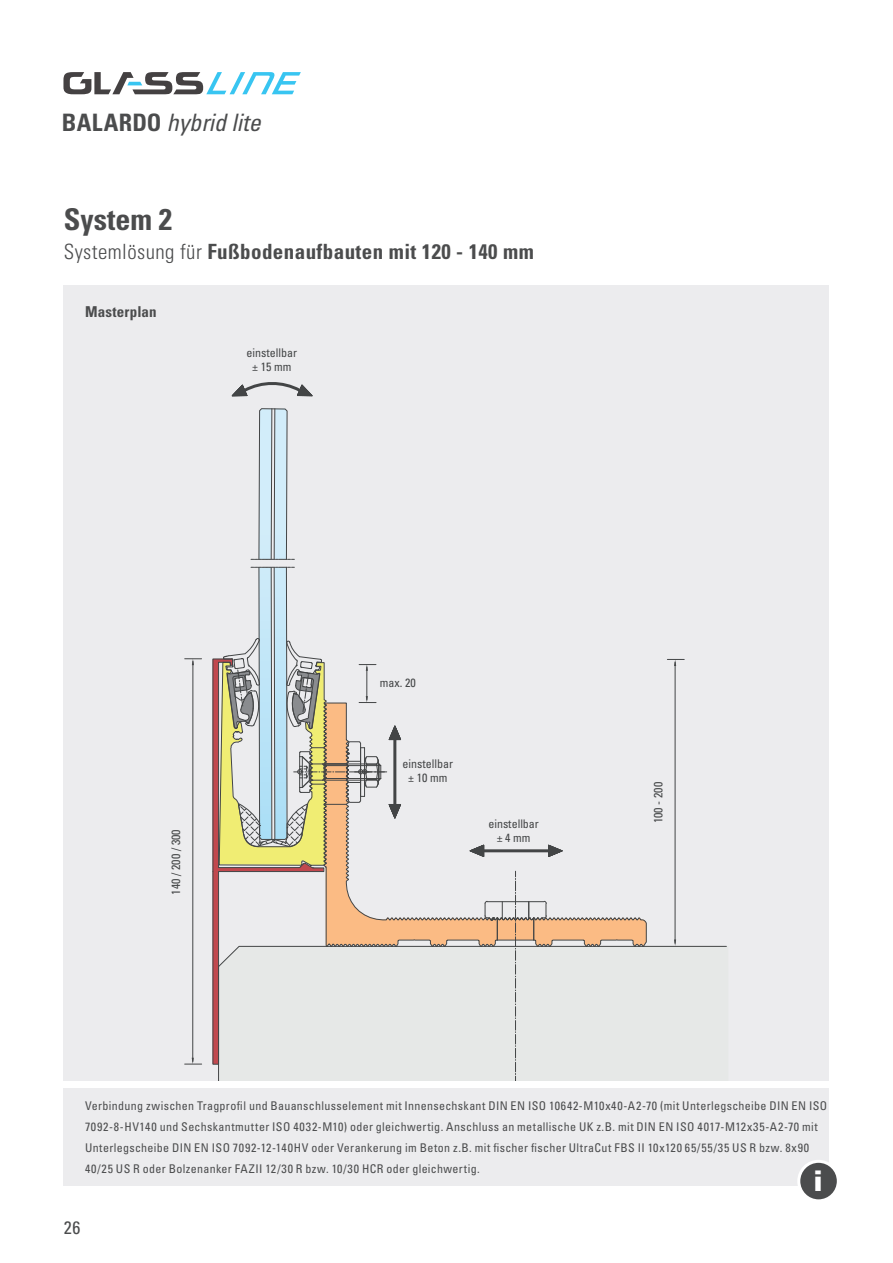
<style>
.page{position:relative;width:893px;height:1263px;background:#fff}
.page>*{position:absolute;margin:0;border:0;box-sizing:border-box;transform-origin:0 0}
.t1{font:700 condensed 30px "Univers LT Std";color:#4b4c4d}
.t2{font:900 28.5px "Univers LT Std";color:#fff}
.t3{font:italic condensed 24px "Univers LT Std";color:#4b4c4d}
.t4{font:700 condensed 21px "Univers LT Std";letter-spacing:.02em;color:#4b4c4d}
.t5{font:condensed 18px "Univers LT Std";color:#4b4c4d}
.t6{font:700 condensed 15px "Univers LT Std";letter-spacing:.01em;color:#4b4c4d}
.t7{font:condensed 12px/21px "Univers LT Std";letter-spacing:.03em;color:#4b4c4d}
.t8{font:condensed 12px/14.4px "Univers LT Std";color:#434546;text-align:center}
.t9{font:condensed 11.85px/14.2px "Univers LT Std";color:#434546;text-align:center}
.s1{font-weight:700;font-style:normal}
.s2{font-weight:300}
</style>
<div class="page">
<svg style="left:63px;top:72px;width:238px;height:22px"></svg>
<div style="left:64px;top:285px;width:765px;height:795px;background:#ececee"></div>
<svg style="left:563px;top:917px;width:84px;height:30px;background:#e0b38c"></svg>
<svg style="left:251px;top:408px;width:43px;height:152px"></svg>
<hr style="left:192px;top:661px;width:1px;height:400px;background:#434546">
<svg style="left:185px;top:1058px;width:17px;height:7px"></svg>
<svg style="left:185px;top:658px;width:17px;height:7px"></svg>
<svg style="left:232px;top:382px;width:81px;height:14px"></svg>
<hr style="left:675px;top:662px;width:1px;height:281px;background:#434546">
<svg style="left:674px;top:939px;width:2px;height:7px"></svg>
<svg style="left:667px;top:659px;width:17px;height:7px"></svg>
<svg style="left:213px;top:567px;width:350px;height:513px"></svg>
<div style="left:64px;top:1088px;width:765px;height:97px;background:#ececee"></div>
<div style="left:799px;top:1161px;width:39px;height:40px;background:#4b4c4d;border-radius:50%"></div>
<div style="left:797px;top:1160px;width:43px;height:42px;border:3px solid #fff;border-radius:50%"></div>
<h3 class="t3" style="left:62px;top:107px;width:200px"><span class="s1">BALARDO</span> hybrid lite</h3>
<h1 class="t1" style="left:64px;top:201px;width:110px">System 2</h1>
<h3 class="t4" style="left:64px;top:239px;width:472px"><span class="s2">Systemlösung für</span> Fußbodenaufbauten mit 120 - 140 mm</h3>
<p class="t6" style="left:85px;top:302px;width:73px">Masterplan</p>
<p class="t8" style="left:247px;top:345px;width:52px">einstellbar ± 15 mm</p>
<p class="t8" style="left:168px;top:894px;width:67px;rotate:-90deg">140 / 200 / 300</p>
<p class="t8" style="left:380px;top:675px;width:37px">max. 20</p>
<p class="t8" style="left:402px;top:756px;width:52px">einstellbar ± 10 mm</p>
<p class="t9" style="left:488px;top:816px;width:52px">einstellbar ± 4 mm</p>
<p class="t8" style="left:651px;top:823px;width:43px;rotate:-90deg">100 - 200</p>
<p class="t7" style="left:85px;top:1095px;width:744px">Verbindung zwischen Tragprofil und Bauanschlusselement mit Innensechskant DIN EN ISO 10642-M10x40-A2-70 (mit Unterlegscheibe DIN EN ISO 7092-8-HV140 und Sechskantmutter ISO 4032-M10) oder gleichwertig. Anschluss an metallische UK z.B. mit DIN EN ISO 4017-M12x35-A2-70 mit Unterlegscheibe DIN EN ISO 7092-12-140HV oder Verankerung im Beton z.B. mit fischer fischer UltraCut FBS II 10x120 65/55/35 US R bzw. 8x90<br>40/25 US R oder Bolzenanker FAZII 12/30 R bzw. 10/30 HCR oder gleichwertig.</p>
<h2 class="t2" style="left:813px;top:1163px;width:11px">i</h2>
<h3 class="t5" style="left:64px;top:1216px;width:18px">26</h3>
</div>
